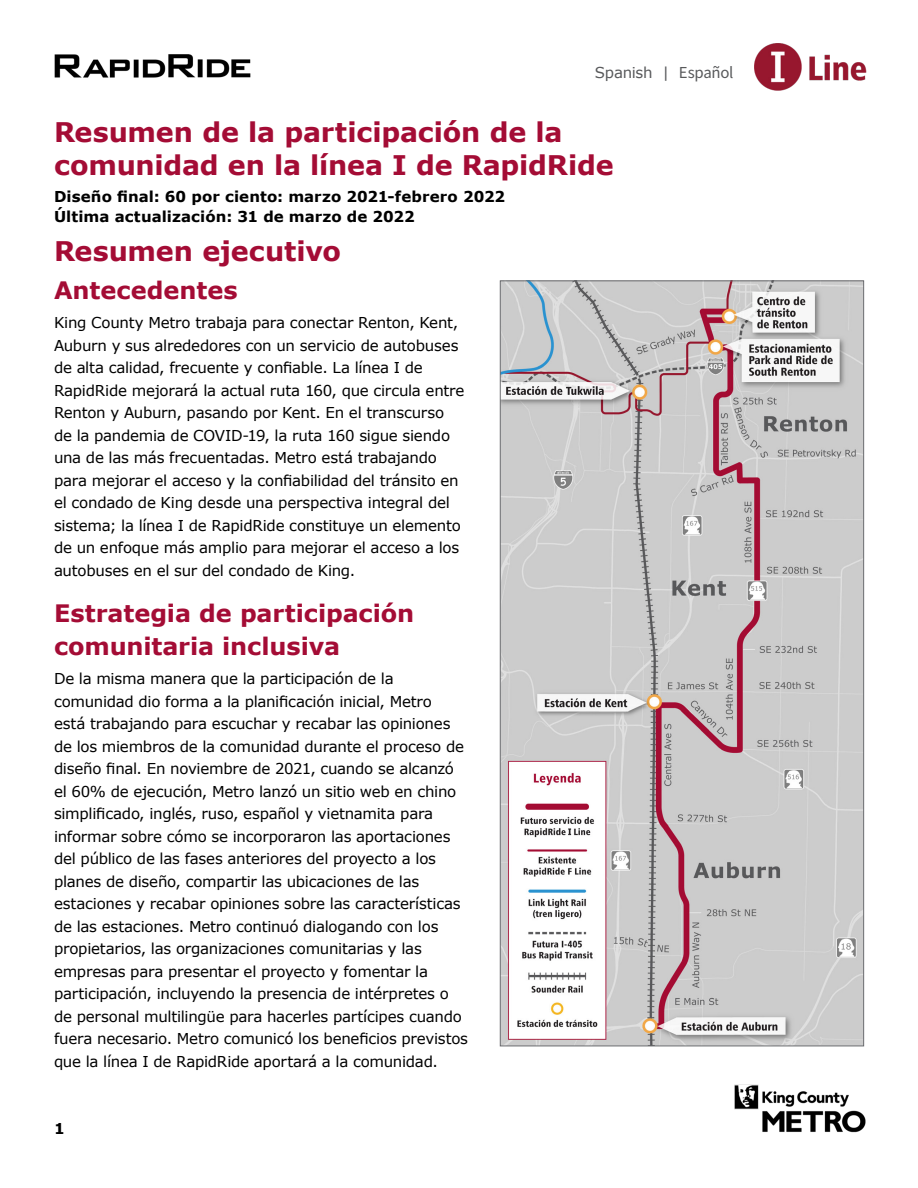
<style>
.page{position:relative;width:918px;height:1188px;background:#fff}
.page>*{position:absolute;margin:0;border:0;box-sizing:border-box;transform-origin:0 0}
.t1{font:700 27px/33px "Verdana";letter-spacing:-.005em;color:#a40c35}
.t2{font:700 24px/33px "Verdana";letter-spacing:-.005em;color:#a40c35}
.t3{font:15px/22.5px "Verdana";letter-spacing:-.015em;color:#000}
.t4{font:700 15px/19.5px "Verdana";letter-spacing:.005em;color:#000}
.t5{font:15px "Verdana";letter-spacing:-.02em;color:#58595b}
.s1{font-family:"Source Han Sans CN"}
</style>
<div class="page">
<img style="left:755px;top:43px;width:112px;height:48px">
<img style="left:734px;top:1084px;width:132px;height:49px">
<img style="left:54px;top:54px;width:197px;height:24px">
<img style="left:502px;top:283px;width:360px;height:761px">
<p class="t5" style="left:595px;top:63px;width:140px">Spanish | <span class="s1">Español</span></p>
<h1 class="t1" style="left:54px;top:116px;width:561px">Resumen de la participación de la comunidad en la línea I de RapidRide</h1>
<p class="t4" style="left:54px;top:187px;width:453px">Diseño final: 60 por ciento: marzo 2021-febrero 2022<br>Última actualización: 31 de marzo de 2022</p>
<h1 class="t1" style="left:54px;top:235px;width:289px">Resumen ejecutivo</h1>
<h2 class="t2" style="left:54px;top:274px;width:185px">Antecedentes</h2>
<p class="t3" style="left:54px;top:312px;width:412px">King County Metro trabaja para conectar Renton, Kent, Auburn y sus alrededores con un servicio de autobuses de alta calidad, frecuente y confiable. La línea I de RapidRide mejorará la actual ruta 160, que circula entre Renton y Auburn, pasando por Kent. En el transcurso de la pandemia de COVID-19, la ruta 160 sigue siendo una de las más frecuentadas. Metro está trabajando para mejorar el acceso y la confiabilidad del tránsito en el condado de King desde una perspectiva integral del sistema; la línea I de RapidRide constituye un elemento de un enfoque más amplio para mejorar el acceso a los autobuses en el sur del condado de King.</p>
<h2 class="t2" style="left:54px;top:597px;width:362px">Estrategia de participación comunitaria inclusiva</h2>
<p class="t3" style="left:54px;top:668px;width:416px">De la misma manera que la participación de la comunidad dio forma a la planificación inicial, Metro<br>está trabajando para escuchar y recabar las opiniones de los miembros de la comunidad durante el proceso de diseño final. En noviembre de 2021, cuando se alcanzó el 60% de ejecución, Metro lanzó un sitio web en chino simplificado, inglés, ruso, español y vietnamita para informar sobre cómo se incorporaron las aportaciones del público de las fases anteriores del proyecto a los planes de diseño, compartir las ubicaciones de las estaciones y recabar opiniones sobre las características de las estaciones. Metro continuó dialogando con los propietarios, las organizaciones comunitarias y las empresas para presentar el proyecto y fomentar la participación, incluyendo la presencia de intérpretes o de personal multilingüe para hacerles partícipes cuando fuera necesario. Metro comunicó los beneficios previstos que la línea I de RapidRide aportará a la comunidad.</p>
<p class="t4" style="left:54px;top:1119px;width:12px">1</p>
</div>
